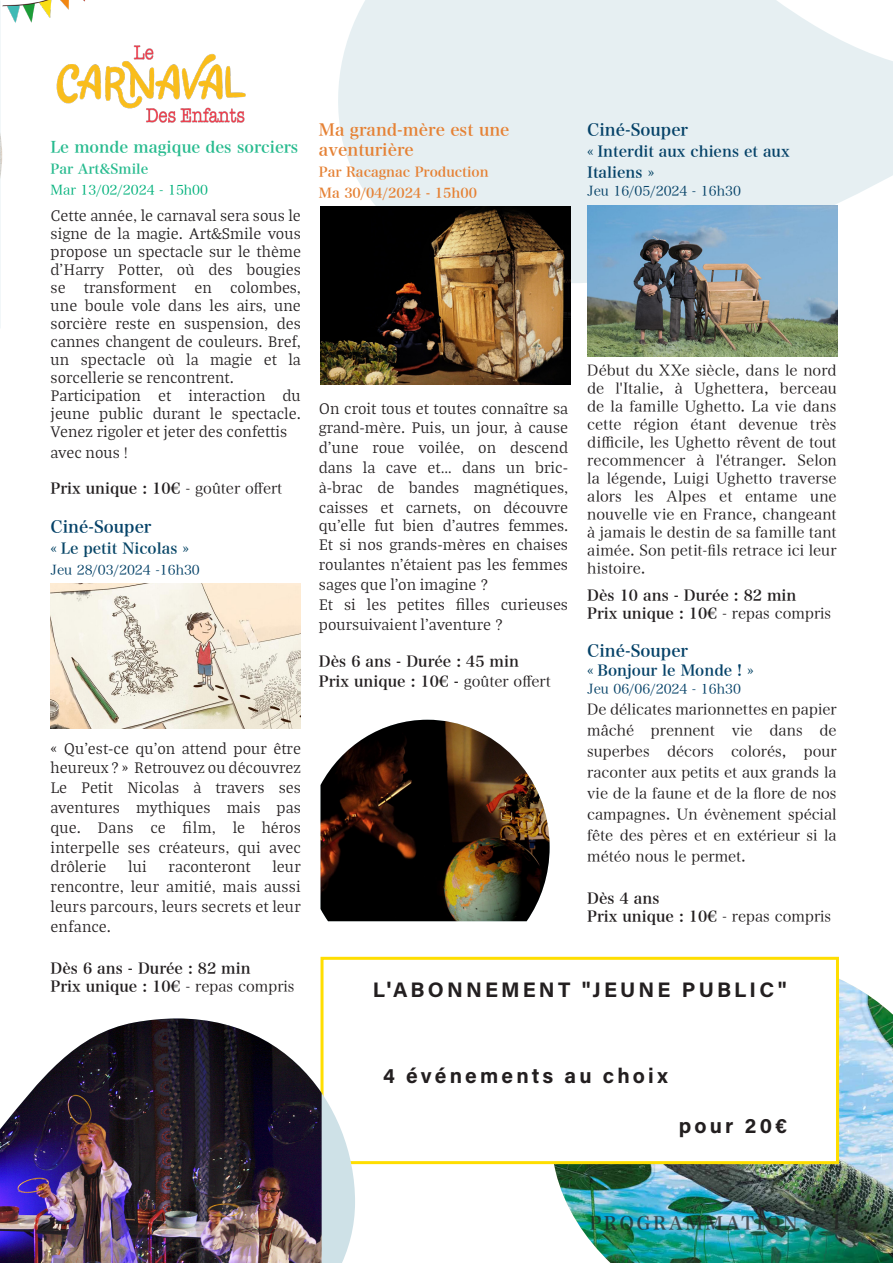
<style>
.page{position:relative;width:893px;height:1263px;background:#fff}
.page>*{position:absolute;margin:0;border:0;box-sizing:border-box;transform-origin:0 0}
.t1{font:21px "Acumin Variable Concept";letter-spacing:.15em;color:#231f20}
.t2{font:18px "Hira Min Pro W6";letter-spacing:.14em;color:#231f20}
.t3{font:300 16.5px/19.8px "Bagatela";color:#231f20;text-align:justify}
.t4{font:16.5px "Hira Min Pro W6";color:#054268}
.t5{font:16.5px/19.8px "Hira Min Pro W6";color:#e58134}
.t6{font:15.75px "Hira Min Pro W6";color:#28bb8f}
.t7{font:15px/18px "Hira Min Pro W3";color:#231f20;text-align:justify}
.t8{font:15px/18px "Hira Min Pro W6";color:#231f20}
.t9{font:15px/21px "Hira Min Pro W6";color:#054268}
.t10{font:15px "Hira Min Pro W6";color:#094768}
.t11{font:13.5px "Hira Min Pro W3";color:#054268}
.t12{font:13.5px "Hira Min Pro W6";color:#e58134}
.t13{font:13.5px "Hira Min Pro W3";color:#00b17b}
.t14{font:13.5px "Hira Min Pro W6";color:#28bb8f}
.s1{font-family:"Hira Min Pro W3"}
.s2{font-family:"Bagatela";font-weight:300;font-size:16.5px}
.s3{font-family:"Bagatela";font-weight:300;font-size:16.5px;color:#094768}
.s4{font-size:21px}
</style>
<div class="page">
<svg style="left:338px;top:0;width:555px;height:283px;background:#e8f0f3"></svg>
<img style="left:549px;top:979px;width:344px;height:284px">
<img style="left:0;top:132px;width:2px;height:47px">
<img style="left:51px;top:584px;width:249px;height:144px">
<img style="left:2px;top:0;width:244px;height:123px">
<div style="left:322px;top:958px;width:515px;height:204px;background:#fff"></div>
<div style="left:321px;top:957px;width:518px;height:207px;border:3px solid #ffde00"></div>
<svg style="left:320px;top:996px;width:35px;height:267px"></svg>
<img style="left:0;top:1018px;width:322px;height:245px">
<img style="left:321px;top:720px;width:229px;height:201px">
<img style="left:587px;top:206px;width:251px;height:150px">
<img style="left:320px;top:206px;width:250px;height:179px">
<p class="t6" style="left:51px;top:134px;width:249px">Le monde magique des sorciers</p>
<p class="t14" style="left:51px;top:157px;width:99px">Par Art&amp;Smile</p>
<p class="t13" style="left:51px;top:179px;width:159px">Mar 13/02/2024 - 15h00</p>
<p class="t3" style="left:51px;top:206px;width:252px;line-height:18px">Cette année, le carnaval sera sous le signe de la magie. Art&amp;Smile vous propose un spectacle sur le thème d'Harry Potter, où des bougies se transforment en colombes, une boule vole dans les airs, une sorcière reste en suspension, des cannes changent de couleurs. Bref, un spectacle où la magie et la sorcellerie se rencontrent.</p>
<p class="t3" style="left:51px;top:386px;width:252px;line-height:18px">Participation et interaction du jeune public durant le spectacle.</p>
<p class="t3" style="left:51px;top:421px;width:238px">Venez rigoler et jeter des confettis</p>
<p class="t3" style="left:51px;top:442px;width:79px">avec nous !</p>
<p class="t8" style="left:51px;top:478px;width:233px">Prix unique : 10€ <span class="s1">- goûter offert</span></p>
<p class="t4" style="left:51px;top:513px;width:102px">Ciné-Souper</p>
<p class="t10" style="left:51px;top:535px;width:140px"><span class="s2">«</span> Le petit Nicolas <span class="s2">»</span></p>
<p class="t11" style="left:51px;top:559px;width:151px">Jeu 28/03/2024 -16h30</p>
<p class="t3" style="left:51px;top:737px;width:252px">« Qu’est-ce qu’on attend pour être heureux ? » Retrouvez ou découvrez</p>
<p class="t3" style="left:51px;top:777px;width:252px">Le Petit Nicolas à travers ses aventures mythiques mais pas que. Dans ce film, le héros interpelle ses créateurs, qui avec drôlerie</p>
<p class="t3" style="left:51px;top:856px;width:252px;text-indent:222px">leur rencontre, leur amitié, mais aussi leurs parcours, leurs secrets et leur enfance.</p>
<p class="t8" style="left:51px;top:958px;width:246px">Dès 6 ans - Durée : 82 min<br>Prix unique : 10€ <span class="s1">- repas compris</span></p>
<p class="t3" style="left:128px;top:856px;width:20px">lui</p>
<p class="t3" style="left:169px;top:856px;width:84px">raconteront</p>
<p class="t5" style="left:319px;top:118px;width:192px">Ma grand-mère est une aventurière</p>
<p class="t12" style="left:319px;top:160px;width:171px">Par Racagnac Production</p>
<p class="t12" style="left:319px;top:181px;width:160px">Ma 30/04/2024 - 15h00</p>
<p class="t4" style="left:587px;top:115px;width:102px">Ciné-Souper</p>
<p class="t9" style="left:587px;top:140px;width:204px"><span class="s3">«</span> Interdit aux chiens et aux<br>Italiens <span class="s3">»</span></p>
<p class="t11" style="left:587px;top:179px;width:155px">Jeu 16/05/2024 - 16h30</p>
<p class="t3" style="left:319px;top:398px;width:251px">On croit tous et toutes connaître sa grand-mère. Puis, un jour, à cause d’une roue voilée, on descend</p>
<p class="t3" style="left:319px;top:457px;width:251px">dans la cave et… dans un bric&shy;à-brac de bandes magnétiques, caisses et carnets, on découvre</p>
<p class="t3" style="left:319px;top:515px;width:251px">qu’elle fut bien d’autres femmes.</p>
<p class="t3" style="left:319px;top:534px;width:251px">Et si nos grands-mères en chaises roulantes n’étaient pas les femmes sages que l’on imagine ?</p>
<p class="t3" style="left:319px;top:594px;width:251px">Et si les petites filles curieuses poursuivaient l’aventure ?</p>
<p class="t8" style="left:319px;top:652px;width:202px">Dès 6 ans - Durée : 45 min</p>
<p class="t8" style="left:319px;top:671px;width:233px">Prix unique : 10€ - <span class="s1">goûter offert</span></p>
<p class="t7" style="left:587px;top:360px;width:251px">Début du XXe siècle, dans le nord de l'Italie, à Ughettera, berceau de la famille Ughetto. La vie dans cette région étant devenue très difficile, les Ughetto rêvent de tout recommencer à l'étranger. Selon la légende, Luigi Ughetto traverse alors les Alpes et entame une nouvelle vie en France, changeant à jamais le destin de sa famille tant aimée. Son petit-fils retrace ici leur histoire.</p>
<p class="t8" style="left:587px;top:585px;width:211px">Dès 10 ans - Durée : 82 min</p>
<p class="t8" style="left:587px;top:603px;width:246px">Prix unique : 10€ <span class="s1">- repas compris</span></p>
<p class="t4" style="left:587px;top:636px;width:102px">Ciné-Souper</p>
<p class="t9" style="left:587px;top:659px;width:168px"><span class="s3">«</span> Bonjour le Monde ! <span class="s3">»</span></p>
<p class="t11" style="left:587px;top:678px;width:155px">Jeu 06/06/2024 - 16h30</p>
<p class="t7" style="left:587px;top:698px;width:251px;line-height:21px">De délicates marionnettes en papier mâché prennent vie dans de superbes décors colorés, pour raconter aux petits et aux grands la vie de la faune et de la flore de nos campagnes. Un évènement spécial fête des pères et en extérieur si la météo nous le permet.</p>
<p class="t8" style="left:587px;top:889px;width:74px">Dès 4 ans</p>
<p class="t8" style="left:587px;top:907px;width:246px">Prix unique : 10€ <span class="s1">- repas compris</span></p>
<p class="t1" style="left:373px;top:975px;width:416px">L'ABONNEMENT "JEUNE PUBLIC"</p>
<p class="t1" style="left:383px;top:1061px;width:286px">4 événements au choix</p>
<p class="t1" style="left:679px;top:1111px;width:110px">pour 20€</p>
<p class="t2" style="left:590px;top:1207px;width:271px">PROGRAMMATION <span class="s4">- 15</span></p>
</div>
